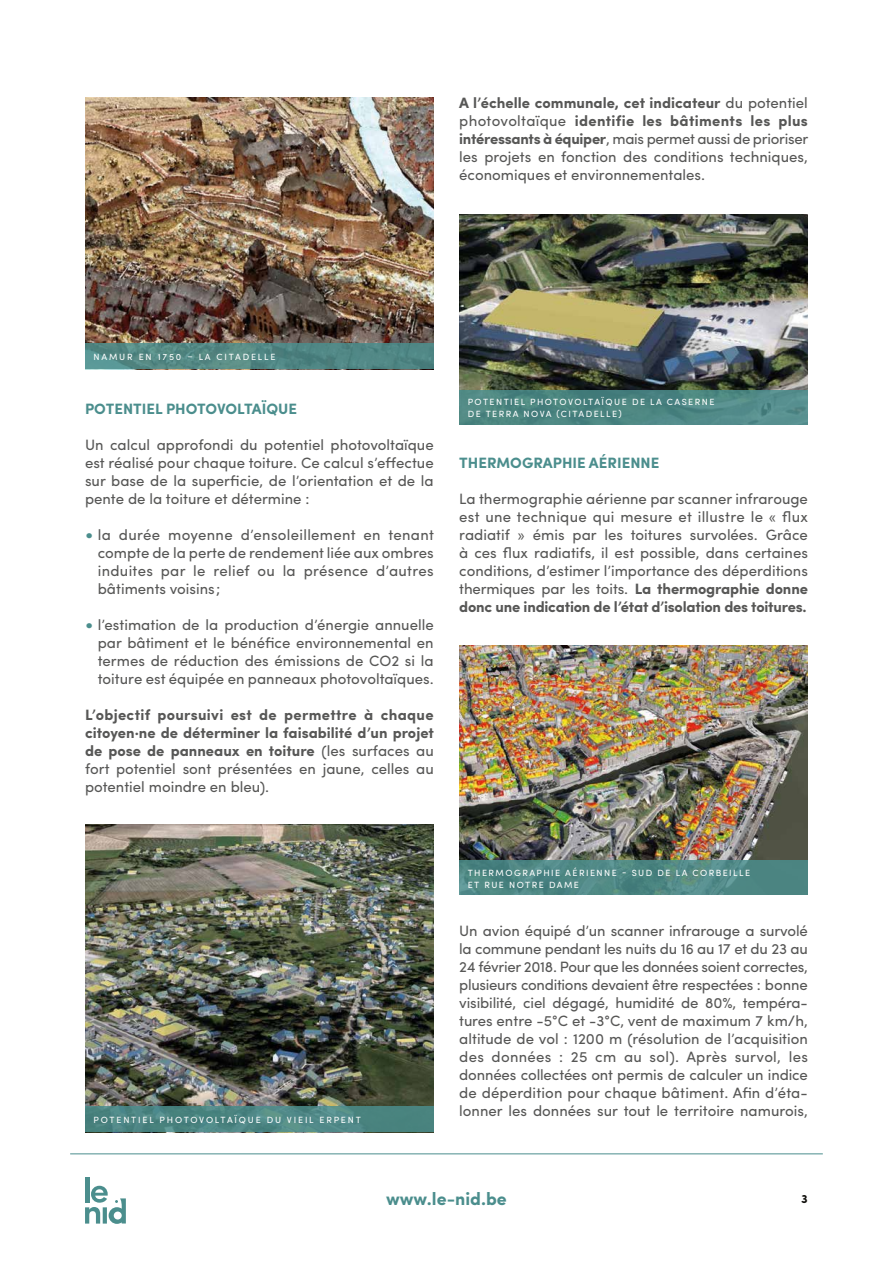
<style>
.page{position:relative;width:893px;height:1263px;background:#fff}
.page>*{position:absolute;margin:0;border:0;box-sizing:border-box;transform-origin:0 0}
.t1{font:700 18px "Sofia Pro";color:#4b8e8d}
.t2{font:15px/18px "Sofia Pro";color:#575756;text-align:justify}
.t3{font:700 15px/18px "Sofia Pro";color:#575756;text-align:justify}
.t4{font:700 15px "Sofia Pro";color:#4b8e8d}
.t5{font:700 12px "Sofia Pro";color:#11100c}
.t6{font:9px/12px "Sofia Pro";letter-spacing:.16em;color:#fff}
.t7{font:9px "Sofia Pro";letter-spacing:.2em;color:#fff}
.s1{font-weight:700}
.s2{font-size:18px;color:#4b8e8d}
.s3{font-weight:400}
</style>
<div class="page">
<hr style="left:85px;top:1177px;width:4px;height:25px;background:#4b8e8d">
<svg style="left:85px;top:1186px;width:41px;height:38px"></svg>
<img style="left:85px;top:98px;width:349px;height:246px">
<img style="left:85px;top:825px;width:349px;height:282px">
<svg style="left:85px;top:344px;width:349px;height:25px;background:#528884"></svg>
<svg style="left:85px;top:1107px;width:349px;height:25px;background:#4c8683"></svg>
<img style="left:459px;top:214px;width:349px;height:176px">
<div style="left:459px;top:390px;width:349px;height:34px;background:linear-gradient(to right,#48827c,#538c8b)"></div>
<hr style="left:70px;top:1153px;width:753px;height:1px;background:#4b8e8d">
<img style="left:459px;top:645px;width:349px;height:216px">
<svg style="left:459px;top:861px;width:349px;height:34px;background:#4e8784"></svg>
<p class="t2" style="left:459px;top:93px;width:351px"><span class="s1">A l’échelle communale, cet indicateur</span> du potentiel photovoltaïque <span class="s1">identifie les bâtiments les plus intéressants à équiper</span>, mais permet aussi de prioriser les projets en fonction des conditions techniques, économiques et environnementales.</p>
<p class="t7" style="left:94px;top:350px;width:183px">NAMUR EN 1750 – LA CITADELLE</p>
<p class="t4" style="left:85px;top:397px;width:214px">POTENTIEL PHOTOVOLTAÏQUE</p>
<p class="t2" style="left:85px;top:435px;width:350px">Un calcul approfondi du potentiel photovoltaïque est réalisé pour chaque toiture. Ce calcul s’effectue sur base de la superficie, de l’orientation et de la pente de la toiture et détermine :</p>
<p class="t2" style="left:98px;top:525px;width:338px;text-indent:-13px"><span class="s2">•</span> la durée moyenne d’ensoleillement en tenant compte de la perte de rendement liée aux ombres induites par le relief ou la présence d’autres bâtiments voisins;</p>
<p class="t2" style="left:98px;top:615px;width:337px;text-indent:-13px"><span class="s2">•</span> l’estimation de la production d’énergie annuelle par bâtiment et le bénéfice environnemental en termes de réduction des émissions de CO2 si la toiture est équipée en panneaux photovoltaïques.</p>
<p class="t3" style="left:85px;top:705px;width:350px">L’objectif poursuivi est de permettre à chaque citoyen.ne de déterminer la faisabilité d’un projet de pose de panneaux en toiture <span class="s3">(les surfaces au fort potentiel sont présentées en jaune, celles au potentiel moindre en bleu).</span></p>
<p class="t6" style="left:468px;top:395px;width:248px">POTENTIEL PHOTOVOLTAÏQUE DE LA CASERNE<br>DE TERRA NOVA (CITADELLE)</p>
<p class="t4" style="left:459px;top:451px;width:202px">THERMOGRAPHIE AÉRIENNE</p>
<p class="t2" style="left:459px;top:489px;width:350px">La thermographie aérienne par scanner infrarouge est une technique qui mesure et illustre le « flux radiatif » émis par les toitures survolées. Grâce à ces flux radiatifs, il est possible, dans certaines conditions, d’estimer l’importance des déperditions thermiques par les toits. <span class="s1">La thermographie donne donc une indication de l’état d’isolation des toitures.</span></p>
<p class="t7" style="left:94px;top:1113px;width:269px">POTENTIEL PHOTOVOLTAÏQUE DU VIEIL ERPENT</p>
<p class="t6" style="left:468px;top:866px;width:284px">THERMOGRAPHIE AÉRIENNE - SUD DE LA CORBEILLE<br>ET RUE NOTRE DAME</p>
<p class="t2" style="left:459px;top:921px;width:350px">Un avion équipé d’un scanner infrarouge a survolé la commune pendant les nuits du 16 au 17 et du 23 au 24 février 2018. Pour que les données soient correctes, plusieurs conditions devaient être respectées : bonne visibilité, ciel dégagé, humidité de 80%, tempéra&shy;tures entre -5°C et -3°C, vent de maximum 7 km/h, altitude de vol : 1200 m (résolution de l’acquisition des données : 25 cm au sol). Après survol, les données collectées ont permis de calculer un indice de déperdition pour chaque bâtiment. Afin d’éta&shy;lonner les données sur tout le territoire namurois,</p>
<p class="t1" style="left:386px;top:1185px;width:122px">www.le-nid.be</p>
<p class="t5" style="left:801px;top:1189px;width:8px">3</p>
</div>
